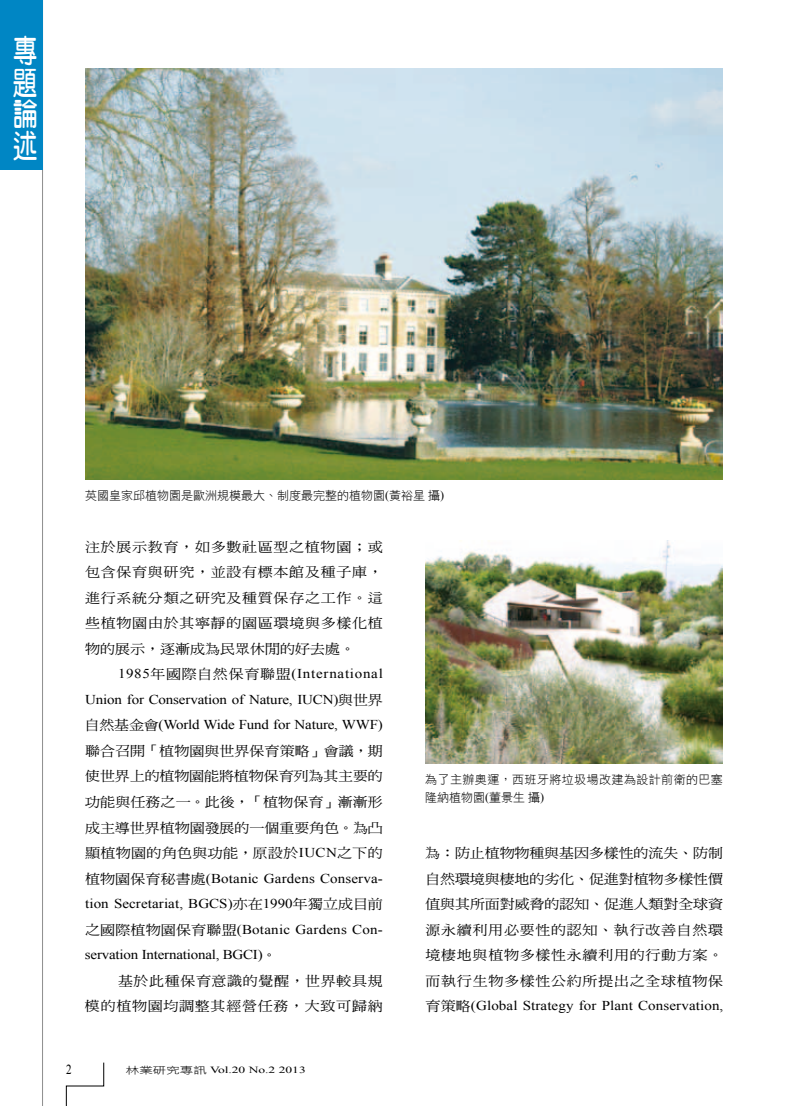
<style>
.page{position:relative;width:808px;height:1106px;background:#fff}
.page>*{position:absolute;margin:0;border:0;box-sizing:border-box;transform-origin:0 0}
.t1{font:31.5px/31.5px "DF Yuan W7 WINP BF";color:#fff;text-align:justify;scale:.77 1}
.t2{font:13.8px "Times New Roman";color:#000;scale:.8 1}
.t3{font:13.5px/25.5px "DF Ming W5 WINP BF";letter-spacing:.045em;color:#000;text-align:justify;scale:1.11 1}
.t4{font:13.5px/25.5px "Times New Roman";letter-spacing:-.01em;color:#000;text-align:justify;scale:1.11 1}
.t5{font:13.5px "Times New Roman";letter-spacing:.01em;color:#000;scale:1.11 1}
.t6{font:12px/18px "DF Hei W3 WINP BF";letter-spacing:.035em;color:#000}
.t7{font:12px "DF Hei W3 WINP BF";color:#000}
.t8{font:9.45px "Times New Roman";color:#000;scale:1.43 1}
.s1{font-family:"Times New Roman"}
.s2{font-family:"DF Ming W5 WINP BF"}
.s3{font-family:"DF Hei W3 WINP BF"}
</style>
<div class="page">
<hr style="left:42px;top:0;width:1px;height:1106px;background:#636363">
<svg style="left:66px;top:1062px;width:38px;height:44px"></svg>
<div style="left:0;top:0;width:43px;height:170px;background:#0086c4"></div>
<img style="left:85px;top:68px;width:638px;height:411px">
<img style="left:425px;top:540px;width:298px;height:223px">
<h1 class="t1" style="left:13px;top:35px;width:32px">專題論述</h1>
<p class="t7" style="left:85px;top:489px;width:360px">英國皇家邱植物園是歐洲規模最大、制度最完整的植物園<span class="s1">(</span>黃裕星攝<span class="s1">)</span></p>
<p class="t3" style="left:85px;top:534px;width:270px">注於展示教育，如多數社區型之植物園；或包含保育與研究，並設有標本館及種子庫，進行系統分類之研究及種質保存之工作。這些植物園由於其寧靜的園區環境與多樣化植物的展示，逐漸成為民眾休閒的好去處。</p>
<p class="t4" style="left:85px;top:661px;width:270px;text-indent:33px">1985<span class="s2">年國際自然保育聯盟</span>(International Union for Conservation of Nature, IUCN)<span class="s2">與世界自然基金會</span>(World Wide Fund for Nature, WWF)</p>
<p class="t3" style="left:85px;top:738px;width:270px">聯合召開「植物園與世界保育策略」會議，期使世界上的植物園能將植物保育列為其主要的功能與任務之一。此後，「植物保育」漸漸形成主導世界植物園發展的一個重要角色。為凸顯植物園的角色與功能，原設於<span class="s1">IUCN</span>之下的</p>
<p class="t4" style="left:85px;top:865px;width:270px"><span class="s2">植物園保育秘書處</span>(Botanic Gardens Conserva&shy;tion Secretariat, BGCS)<span class="s2">亦在</span>1990<span class="s2">年獨立成目前之國際植物園保育聯盟</span>(Botanic Gardens Con&shy;servation International, BGCI)<span class="s2">。</span></p>
<p class="t3" style="left:85px;top:967px;width:270px;text-align:right">基於此種保育意識的覺醒，世界較具規<br>模的植物園均調整其經營任務，大致可歸納</p>
<p class="t2" style="left:66px;top:1060px;width:8px">2</p>
<p class="t8" style="left:126px;top:1063px;width:127px"><span class="s3">林業研究專訊</span> Vol.20 No.2 2013</p>
<p class="t6" style="left:425px;top:770px;width:299px">為了主辦奧運，西班牙將垃圾場改建為設計前衛的巴塞隆納植物園<span class="s1">(</span>董景生攝<span class="s1">)</span></p>
<p class="t3" style="left:425px;top:840px;width:270px">為：防止植物物種與基因多樣性的流失、防制自然環境與棲地的劣化、促進對植物多樣性價值與其所面對威脅的認知、促進人類對全球資源永續利用必要性的認知、執行改善自然環境棲地與植物多樣性永續利用的行動方案。而執行生物多樣性公約所提出之全球植物保</p>
<p class="t5" style="left:426px;top:996px;width:270px"><span class="s2">育策略</span>(Global Strategy for Plant Conservation,</p>
</div>
